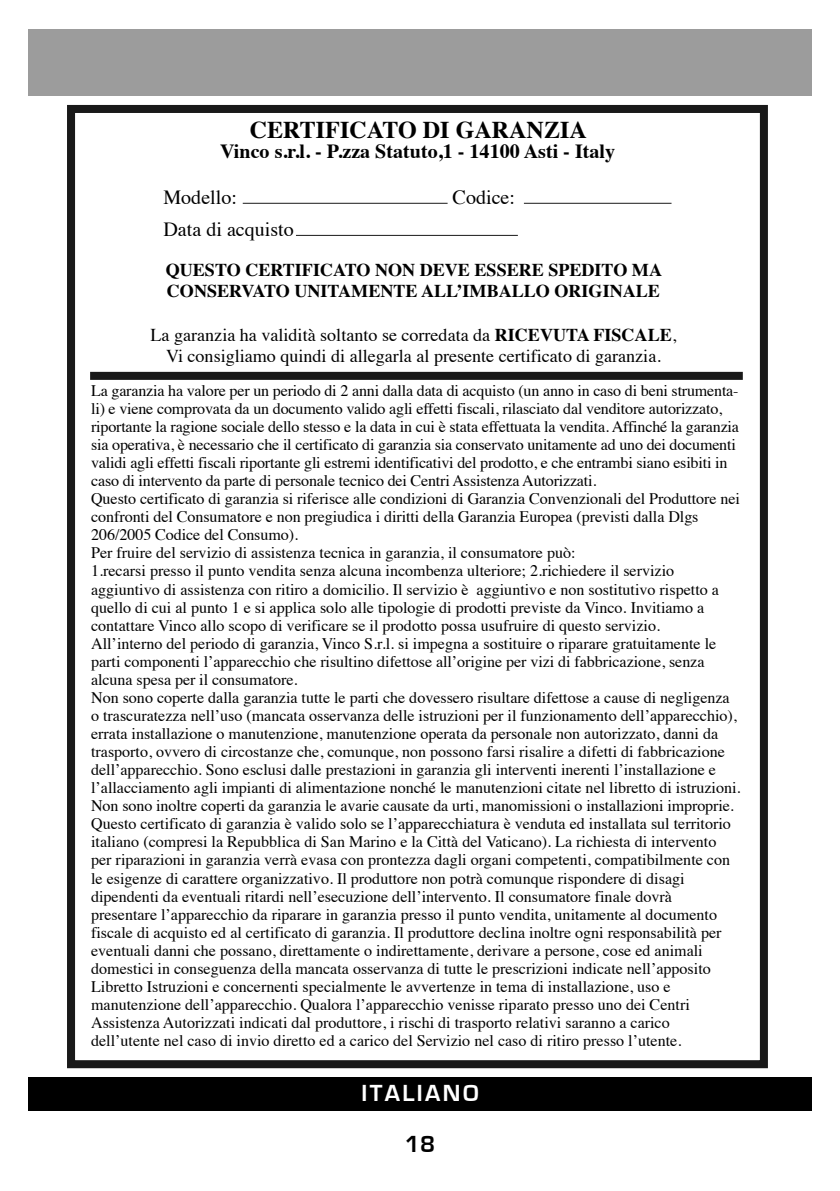
<style>
.page{position:relative;width:840px;height:1191px;background:#fff}
.page>*{position:absolute;margin:0;border:0;box-sizing:border-box;transform-origin:0 0}
.t1{font:700 24px "Times";color:#000}
.t2{font:700 24px "Eurostile";letter-spacing:.1em;color:#fff}
.t3{font:700 24px "Eurostile";color:#000}
.t4{font:700 20px "Times";color:#000}
.t5{font:20px "Times";color:#000}
.t6{font:18px/21.6px "Times";color:#000;text-align:center}
.t7{font:700 18px/21.6px "Times";color:#000}
.t8{font:16px/18px "Times";color:#000}
.s1{font-weight:700}
</style>
<div class="page">
<div style="left:28px;top:1077px;width:783px;height:33px;background:#000"></div>
<div style="left:28px;top:29px;width:783px;height:66px;background:#9c9c9c"></div>
<div style="left:67px;top:105px;width:700px;height:963px;border:8px solid #191919"></div>
<div style="left:90px;top:372px;width:652px;height:8px;background:#191919"></div>
<hr style="left:242px;top:203px;width:205px;height:1px;background:#191919">
<hr style="left:523px;top:203px;width:148px;height:1px;background:#191919">
<hr style="left:296px;top:235px;width:221px;height:1px;background:#191919">
<p class="t1" style="left:250px;top:107px;width:338px">CERTIFICATO DI GARANZIA</p>
<p class="t4" style="left:220px;top:132px;width:396px">Vinco s.r.l. - P.zza Statuto,1 - 14100 Asti - Italy</p>
<p class="t5" style="left:163px;top:179px;width:75px">Modello:</p>
<p class="t5" style="left:452px;top:179px;width:64px">Codice:</p>
<p class="t5" style="left:163px;top:211px;width:132px">Data di acquisto</p>
<p class="t7" style="left:166px;top:257px;width:497px">QUESTO CERTIFICATO NON DEVE ESSERE SPEDITO MA<br>CONSERVATO UNITAMENTE ALLÕIMBALLO ORIGINALE</p>
<p class="t6" style="left:150px;top:322px;width:527px">La garanzia ha validitˆ soltanto se corredata da <span class="s1">RICEVUTA FISCALE</span>,<br>Vi consigliamo quindi di allegarla al presente certificato di garanzia.</p>
<p class="t8" style="left:91px;top:380px;width:650px">La garanzia ha valore per un periodo di 2 anni dalla data di acquisto (un anno in caso di beni strumenta&shy;li) e viene comprovata da un documento valido agli effetti fiscali, rilasciato dal venditore autorizzato, riportante la ragione sociale dello stesso e la data in cui è stata effettuata la vendita. AffinchŽ la garanzia sia operativa, è necessario che il certificato di garanzia sia conservato unitamente ad uno dei documenti validi agli effetti fiscali riportante gli estremi identificativi del prodotto, e che entrambi siano esibiti in caso di intervento da parte di personale tecnico dei Centri Assistenza Autorizzati.<br>Questo certificato di garanzia si riferisce alle condizioni di Garanzia Convenzionali del Produttore nei confronti del Consumatore e non pregiudica i diritti della Garanzia Europea (previsti dalla Dlgs 206/2005 Codice del Consumo).<br>Per fruire del servizio di assistenza tecnica in garanzia, il consumatore pu˜:<br>1.recarsi presso il punto vendita senza alcuna incombenza ulteriore; 2.richiedere il servizio aggiuntivo di assistenza con ritiro a domicilio. Il servizio è aggiuntivo e non sostitutivo rispetto a quello di cui al punto 1 e si applica solo alle tipologie di prodotti previste da Vinco. Invitiamo a contattare Vinco allo scopo di verificare se il prodotto possa usufruire di questo servizio.<br>AllÕinterno del periodo di garanzia, Vinco S.r.l. si impegna a sostituire o riparare gratuitamente le parti componenti lÕapparecchio che risultino difettose allÕorigine per vizi di fabbricazione, senza alcuna spesa per il consumatore.<br>Non sono coperte dalla garanzia tutte le parti che dovessero risultare difettose a cause di negligenza o trascuratezza nellÕuso (mancata osservanza delle istruzioni per il funzionamento dellÕapparecchio), errata installazione o manutenzione, manutenzione operata da personale non autorizzato, danni da trasporto, ovvero di circostanze che, comunque, non possono farsi risalire a difetti di fabbricazione dellÕapparecchio. Sono esclusi dalle prestazioni in garanzia gli interventi inerenti lÕinstallazione e lÕallacciamento agli impianti di alimentazione nonchŽ le manutenzioni citate nel libretto di istruzioni.<br>Non sono inoltre coperti da garanzia le avarie causate da urti, manomissioni o installazioni improprie.<br>Questo certificato di garanzia è valido solo se lÕapparecchiatura è venduta ed installata sul territorio italiano (compresi la Repubblica di San Marino e la Cittˆ del Vaticano). La richiesta di intervento per riparazioni in garanzia verrˆ evasa con prontezza dagli organi competenti, compatibilmente con le esigenze di carattere organizzativo. Il produttore non potrˆ comunque rispondere di disagi dipendenti da eventuali ritardi nellÕesecuzione dellÕintervento. Il consumatore finale dovrˆ presentare lÕapparecchio da riparare in garanzia presso il punto vendita, unitamente al documento fiscale di acquisto ed al certificato di garanzia. Il produttore declina inoltre ogni responsabilitˆ per eventuali danni che possano, direttamente o indirettamente, derivare a persone, cose ed animali domestici in conseguenza della mancata osservanza di tutte le prescrizioni indicate nellÕapposito Libretto Istruzioni e concernenti specialmente le avvertenze in tema di installazione, uso e manutenzione dellÕapparecchio. Qualora lÕapparecchio venisse riparato presso uno dei Centri Assistenza Autorizzati indicati dal produttore, i rischi di trasporto relativi saranno a carico dellÕutente nel caso di invio diretto ed a carico del Servizio nel caso di ritiro presso lÕutente.</p>
<h1 class="t2" style="left:361px;top:1079px;width:119px">ITALIANO</h1>
<h1 class="t3" style="left:404px;top:1130px;width:32px">18</h1>
</div>
